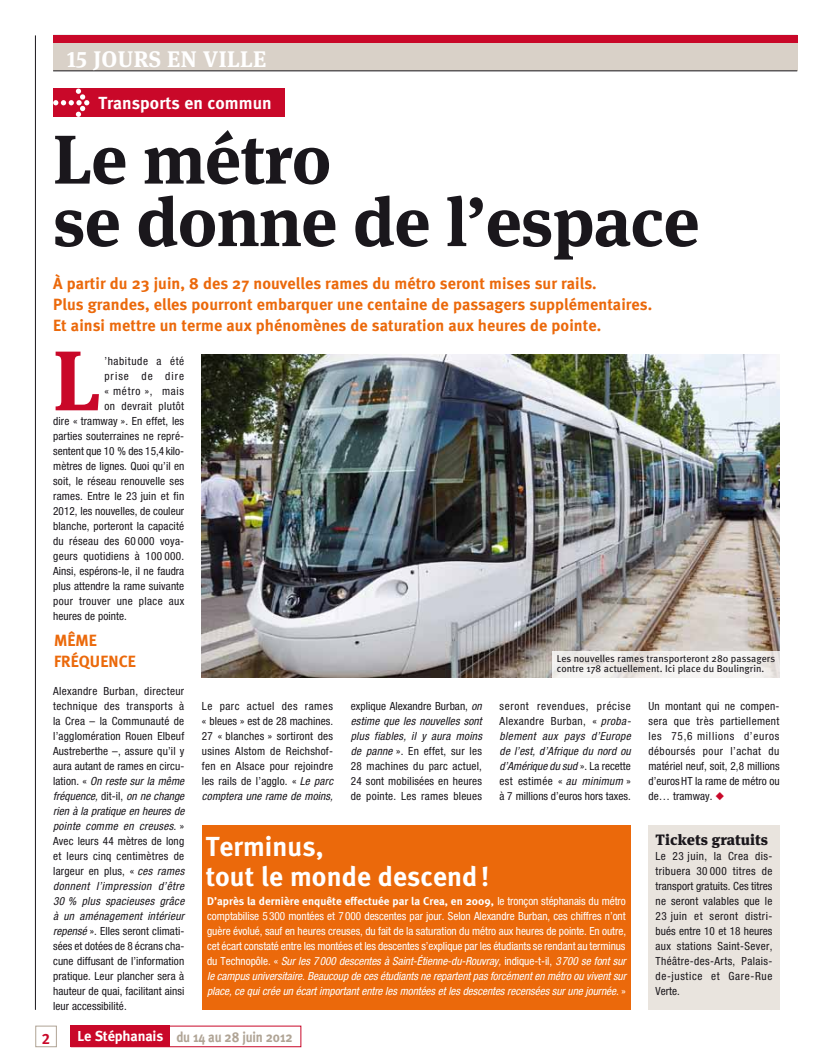
<style>
.page{position:relative;width:815px;height:1063px;background:#fff}
.page>*{position:absolute;margin:0;border:0;box-sizing:border-box;transform-origin:0 0}
.t1{font:700 84.5px "Meta Serif OT";color:#c90829}
.t2{font:700 68.75px/62.5px "Meta Serif OT";color:#1a171c}
.t3{font:700 27.5px/30px "Meta";letter-spacing:.005em;color:#fff}
.t4{font:700 22.5px "Meta Serif OT";letter-spacing:.015em;color:#fff}
.t5{font:700 17.5px "Meta";letter-spacing:.005em;color:#fff}
.t6{font:700 16.25px/21.2px "Meta";letter-spacing:.005em;color:#eb690b}
.t7{font:900 15px "Meta Serif OT";letter-spacing:.005em;color:#1a171c}
.t8{font:15px "Meta Bold LF Caps";color:#c90829}
.t9{font:700 14.38px "Meta";letter-spacing:-.01em;color:#b0a495;scale:.9 1}
.t10{font:700 14.38px "Meta";letter-spacing:-.01em;color:#fff}
.t11{font:condensed 11.25px/15px "Helvetica Neue";letter-spacing:.015em;color:#1a171c;text-align:justify}
.t12{font:condensed 11.25px/15px "Helvetica Neue";letter-spacing:-.01em;color:#fff;text-align:justify}
.t13{font:700 11.25px "Meta";letter-spacing:.005em;color:#fff}
.t14{font:condensed 11.25px "Helvetica Neue";letter-spacing:.035em;color:#1a171c}
.t15{font:condensed 11.25px "Helvetica Neue";letter-spacing:.055em;color:#1a171c}
.t16{font:condensed 11.25px "Helvetica Neue";letter-spacing:.065em;color:#1a171c}
.t17{font:condensed 11.25px "Helvetica Neue";letter-spacing:.095em;color:#1a171c}
.t18{font:10px/10px "Meta";letter-spacing:.005em;color:#1a171c}
.s1{font-style:italic}
.s2{font-family:"Helvetica Neue";font-weight:400;font-stretch:condensed}
</style>
<div class="page">
<hr style="left:35px;top:35px;width:1px;height:975px;background:#1a171c">
<div style="left:71px;top:1026px;width:230px;height:21px;border:1px solid #c90829"></div>
<div style="left:35px;top:1026px;width:22px;height:21px;border:1px solid #b0a495"></div>
<div style="left:71px;top:1026px;width:99px;height:21px;background:#c90829"></div>
<div style="left:53px;top:43px;width:744px;height:28px;background:#d9d1c8"></div>
<hr style="left:53px;top:71px;width:744px;height:1px;background:#1a171c">
<div style="left:202px;top:826px;width:429px;height:184px;background:#eb690b"></div>
<div style="left:53px;top:35px;width:744px;height:8px;background:#c90829"></div>
<div style="left:53px;top:89px;width:231px;height:28px;background:#c90829"></div>
<svg style="left:53px;top:89px;width:36px;height:28px"></svg>
<div style="left:648px;top:826px;width:132px;height:184px;background:#e9e4de"></div>
<img style="left:202px;top:355px;width:578px;height:323px">
<svg style="left:552px;top:651px;width:228px;height:27px;fill:#f4f2f0"></svg>
<h3 class="t4" style="left:67px;top:45px;width:201px">15 jours en ville</h3>
<h3 class="t5" style="left:98px;top:92px;width:175px">Transports en commun</h3>
<h2 class="t2" style="left:53px;top:129px;width:648px">Le métro<br>se donne de l’espace</h2>
<h3 class="t6" style="left:53px;top:272px;width:601px">À partir du 23 juin, 8 des 27 nouvelles rames du métro seront mises sur rails.<br>Plus grandes, elles pourront embarquer une centaine de passagers supplémentaires.<br>Et ainsi mettre un terme aux phénomènes de saturation aux heures de pointe.</h3>
<h1 class="t1" style="left:53px;top:329px;width:49px">L</h1>
<p class="t15" style="left:104px;top:355px;width:81px">’habitude a été</p>
<p class="t17" style="left:104px;top:370px;width:81px">prise de dire</p>
<p class="t16" style="left:104px;top:385px;width:81px">« métro », mais</p>
<p class="t14" style="left:104px;top:400px;width:81px">on devrait plutôt</p>
<p class="t11" style="left:53px;top:414px;width:133px">dire « tramway ». En effet, les</p>
<p class="t11" style="left:53px;top:429px;width:133px">parties souterraines ne repré-</p>
<p class="t11" style="left:53px;top:444px;width:133px">sentent que 10 % des 15,4 kilo-</p>
<p class="t11" style="left:53px;top:459px;width:133px">mètres de lignes. Quoi qu’il en</p>
<p class="t11" style="left:53px;top:474px;width:132px">soit, le réseau renouvelle ses</p>
<p class="t11" style="left:53px;top:489px;width:133px">rames. Entre le 23 juin et fin</p>
<p class="t11" style="left:53px;top:504px;width:133px">2012, les nouvelles, de couleur</p>
<p class="t11" style="left:53px;top:519px;width:132px">blanche, porteront la capacité</p>
<p class="t11" style="left:53px;top:534px;width:133px">du réseau des 60 000 voya-</p>
<p class="t11" style="left:53px;top:549px;width:133px">geurs quotidiens à 100 000.</p>
<p class="t11" style="left:53px;top:564px;width:133px">Ainsi, espérons-le, il ne faudra</p>
<p class="t11" style="left:53px;top:579px;width:133px">plus attendre la rame suivante</p>
<p class="t14" style="left:53px;top:595px;width:133px">pour trouver une place aux</p>
<p class="t11" style="left:53px;top:609px;width:75px">heures de pointe.</p>
<h3 class="t6" style="left:54px;top:629px;width:83px">Même fréquence</h3>
<p class="t11" style="left:53px;top:684px;width:133px">Alexandre Burban, directeur technique des transports à la Crea – la Communauté de l’agglomération Rouen Elbeuf Austreberthe –, assure qu’il y aura autant de rames en circu&shy;lation. « <span class="s1">On reste sur la même fréquence,</span> dit-il, <span class="s1">on ne change rien à la pratique en heures de pointe comme en creuses.</span> » Avec leurs 44 mètres de long et leurs cinq centimètres de largeur en plus, « <span class="s1">ces rames donnent l’impression d’être 30 % plus spacieuses grâce à un aménagement intérieur repensé</span> ». Elles seront climati&shy;sées et dotées de 8 écrans cha&shy;cune diffusant de l’information pratique. Leur plancher sera à hauteur de quai, facilitant ainsi leur accessibilité.</p>
<p class="t18" style="left:557px;top:654px;width:220px">Les nouvelles rames transporteront 280 passagers contre 178 actuellement. Ici place du Boulingrin.</p>
<p class="t11" style="left:202px;top:699px;width:133px">Le parc actuel des rames « bleues » est de 28 machines.<br>27 « blanches » sortiront des usines Alstom de Reichshof&shy;fen en Alsace pour rejoindre les rails de l’agglo. « <span class="s1">Le parc comptera une rame de moins,</span></p>
<p class="t11" style="left:351px;top:699px;width:133px">explique Alexandre Burban, <span class="s1">on estime que les nouvelles sont plus fiables, il y aura moins de panne</span> ». En effet, sur les 28 machines du parc actuel, 24 sont mobilisées en heures de pointe. Les rames bleues</p>
<p class="t11" style="left:500px;top:699px;width:133px">seront revendues, précise Alexandre Burban, « <span class="s1">proba&shy;blement aux pays d’Europe de l’est, d’Afrique du nord ou d’Amérique du sud</span> ». La recette est estimée « <span class="s1">au minimum</span> » à 7 millions d’euros hors taxes.</p>
<p class="t11" style="left:648px;top:699px;width:133px">Un montant qui ne compen&shy;sera que très partiellement les 75,6 millions d’euros déboursés pour l’achat du matériel neuf, soit, 2,8 millions d’eurosHT la rame de métro ou de… tramway.</p>
<h3 class="t3" style="left:206px;top:831px;width:285px">Terminus,<br>tout le monde descend !</h3>
<p class="t13" style="left:207px;top:895px;width:420px">D’après la dernière enquête effectuée par la Crea, en 2009, <span class="s2">le tronçon stéphanais du métro</span></p>
<p class="t12" style="left:207px;top:909px;width:420px">comptabilise 5300 montées et 7000 descentes par jour. Selon Alexandre Burban, ces chiffres n’ont guère évolué, sauf en heures creuses, du fait de la saturation du métro aux heures de pointe. En outre, cet écart constaté entre les montées et les descentes s’explique par les étudiants se rendant au terminus du Technopôle. « <span class="s1">Sur les 7000 descentes à Saint-Étienne-du-Rouvray,</span> indique-t-il, <span class="s1">3700 se font sur le campus universitaire. Beaucoup de ces étudiants ne repartent pas forcément en métro ou vivent sur place, ce qui crée un écart important entre les montées et les descentes recensées sur une journée.</span> »</p>
<h3 class="t7" style="left:656px;top:831px;width:114px">Tickets gratuits</h3>
<p class="t11" style="left:656px;top:849px;width:118px">Le 23 juin, la Crea dis&shy;tribuera 30 000 titres de transport gratuits. Ces titres ne seront valables que le 23 juin et seront distri&shy;bués entre 10 et 18 heures aux stations Saint-Sever, Théâtre-des-Arts, Palais&shy;de-justice et Gare-Rue Verte.</p>
<p class="t10" style="left:78px;top:1027px;width:87px">Le Stéphanais</p>
<h3 class="t8" style="left:42px;top:1029px;width:10px">2</h3>
<p class="t9" style="left:176px;top:1028px;width:131px">du 14 au 28 juin 2012</p>
</div>
